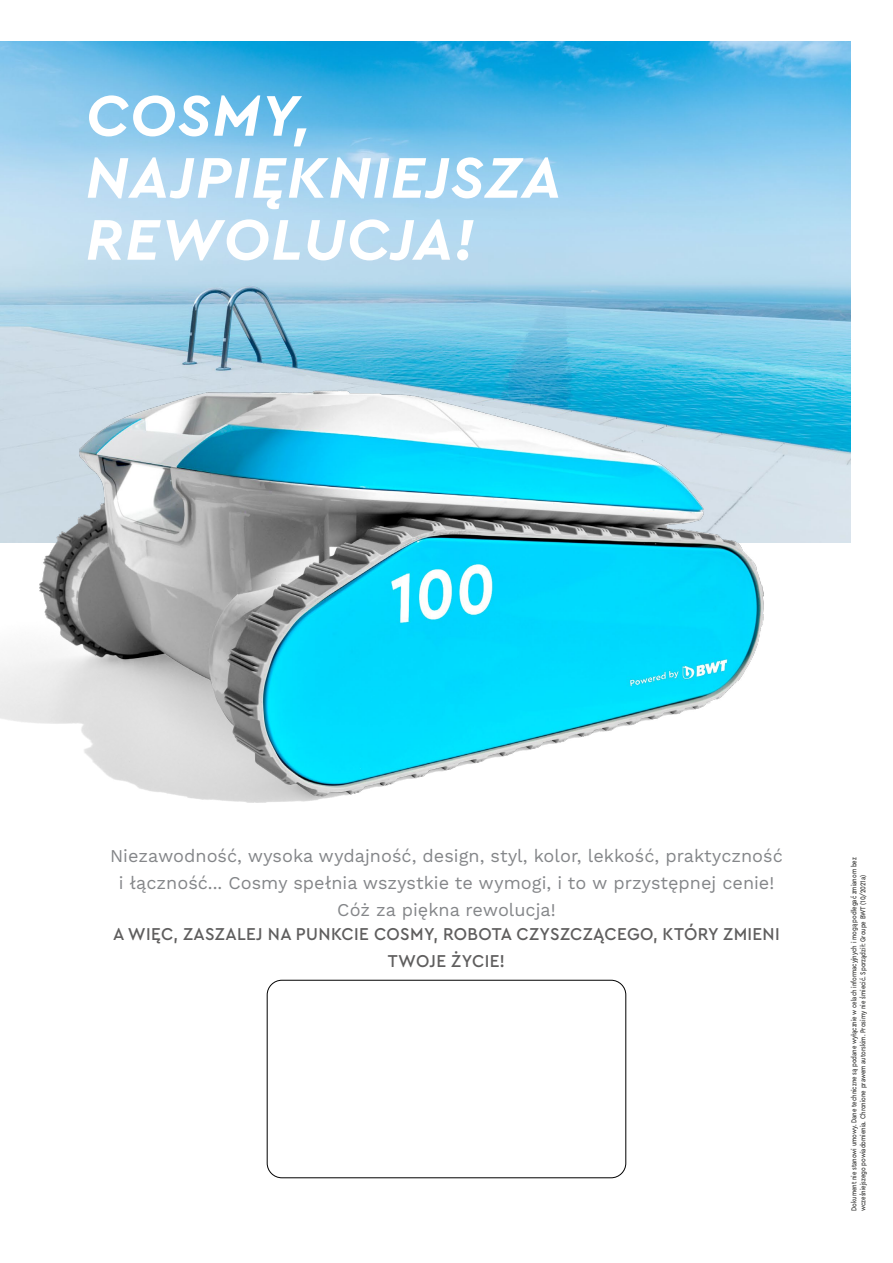
<style>
.page{position:relative;width:893px;height:1263px;background:#fff}
.page>*{position:absolute;margin:0;border:0;box-sizing:border-box;transform-origin:0 0}
.t1{font:italic 700 60px/61.9px "Cera PRO";letter-spacing:.02em;color:#fff}
.t2{font:18px/27px "Work Sans";color:#848689;text-align:center}
.t3{font:500 18px/27px "Cera PRO";letter-spacing:.02em;color:#5f5e5e;text-align:center;scale:.95 1}
.t4{font:500 7.5px/9px "Cera PRO";color:#3c3c3b;scale:.8 1}
</style>
<div class="page">
<img style="left:0;top:41px;width:850px;height:501px">
<div style="left:267px;top:980px;width:359px;height:198px;border:1px solid #000;border-radius:15px"></div>
<img style="left:0;top:375px;width:763px;height:427px">
<h1 class="t1" style="left:86px;top:82px;width:477px">COSMY,<br>NAJPIĘKNIEJSZA<br>REWOLUCJA!</h1>
<h2 class="t2" style="left:110px;top:843px;width:674px">Niezawodność, wysoka wydajność, design, styl, kolor, lekkość, praktyczność i łączność... Cosmy spełnia wszystkie te wymogi, i to w przystępnej cenie!<br>Cóż za piękna rewolucja!</h2>
<h2 class="t3" style="left:113px;top:920px;width:703px">A WIĘC, ZASZALEJ NA PUNKCIE COSMY, ROBOTA CZYSZCZĄCEGO, KTÓRY ZMIENI<br>TWOJE ŻYCIE!</h2>
<p class="t4" style="left:849px;top:1211px;width:443px;rotate:-90deg">Dokument nie stanowi umowy. Dane techniczne są podane wyłącznie w celach informacyjnych i mogą podlegać zmianom bez wcześniejszego powiadomienia. Chronione prawem autorskim. Prosimy nie śmiecić. Sporządził: Groupe BWT (10/2021a)</p>
</div>
